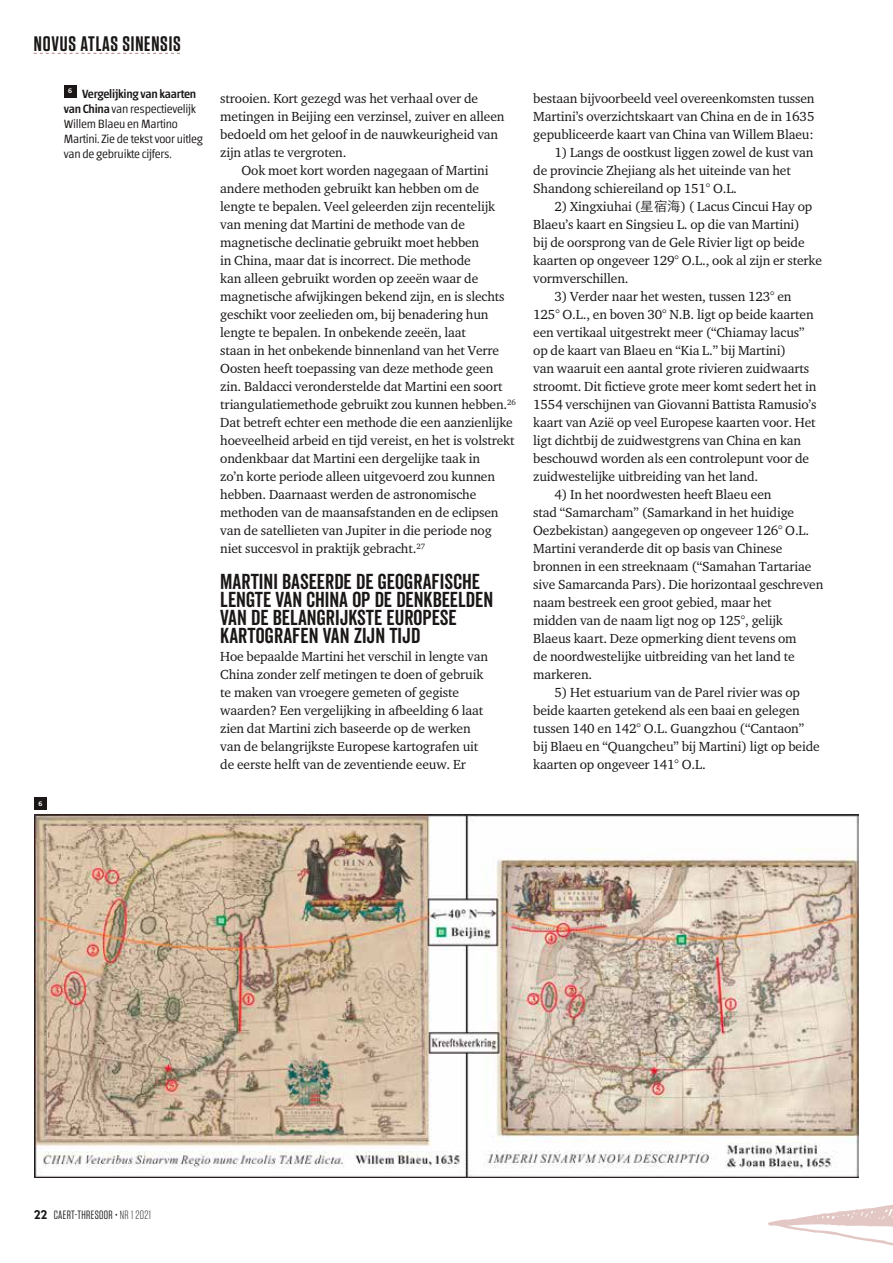
<style>
.page{position:relative;width:893px;height:1263px;background:#fff}
.page>*{position:absolute;margin:0;border:0;box-sizing:border-box;transform-origin:0 0}
.t1{font:21px/18px "Veneer Clean";color:#1a1716}
.t2{font:600 21px "Tungsten";letter-spacing:.04em;color:#1a1716}
.t3{font:13.5px/18px "Charter HFD";letter-spacing:-.01em;color:#1a1716}
.t4{font:300 12px/15px "Chaco";letter-spacing:-.02em;color:#1a1716}
.t5{font:12px "Tungsten";letter-spacing:.03em;color:#1a1716}
.t6{font:500 7.5px "Chaco";color:#fff}
.s1{font-weight:500}
.s2{font-family:"ST Heiti TC";font-weight:300}
.s3{font-family:"Radikal";font-weight:700}
.s4{font-weight:300}
</style>
<div class="page">
<svg style="left:768px;top:1204px;width:125px;height:42px"></svg>
<svg style="left:34px;top:53px;width:146px;height:1px"></svg>
<img style="left:34px;top:814px;width:825px;height:364px">
<div style="left:64px;top:85px;width:13px;height:13px;background:#1a1716"></div>
<div style="left:34px;top:797px;width:13px;height:13px;background:#1a1716"></div>
<h1 class="t2" style="left:34px;top:32px;width:148px">NOVUS ATLAS SINENSIS</h1>
<p class="t4" style="left:64px;top:87px;width:141px;text-indent:4px"><sup>6</sup> <span class="s1">Vergelijking van kaarten van China</span> van respectievelijk<br>Willem Blaeu en Martino<br>Martini. Zie de tekst voor uitleg van de gebruikte cijfers.</p>
<p class="t6" style="left:38px;top:800px;width:5px">6</p>
<p class="t3" style="left:220px;top:89px;width:286px">strooien. Kort gezegd was het verhaal over de metingen in Beijing een verzinsel, zuiver en alleen bedoeld om het geloof in de nauwkeurigheid van zijn atlas te vergroten.</p>
<p class="t3" style="left:220px;top:161px;width:297px;text-indent:21px">Ook moet kort worden nagegaan of Martini andere methoden gebruikt kan hebben om de lengte te bepalen. Veel geleerden zijn recentelijk van mening dat Martini de methode van de magnetische declinatie gebruikt moet hebben<br>in China, maar dat is incorrect. Die methode<br>kan alleen gebruikt worden op zeeën waar de magnetische afwijkingen bekend zijn, en is slechts geschikt voor zeelieden om, bij benadering hun lengte te bepalen. In onbekende zeeën, laat<br>staan in het onbekende binnenland van het Verre Oosten heeft toepassing van deze methode geen zin. Baldacci veronderstelde dat Martini een soort triangulatiemethode gebruikt zou kunnen hebben.<sup>26<br></sup>Dat betreft echter een methode die een aanzienlijke hoeveelheid arbeid en tijd vereist, en het is volstrekt ondenkbaar dat Martini een dergelijke taak in<br>zo’n korte periode alleen uitgevoerd zou kunnen hebben. Daarnaast werden de astronomische methoden van de maansafstanden en de eclipsen van de satellieten van Jupiter in die periode nog niet succesvol in praktijk gebracht.<sup>27</sup></p>
<h1 class="t1" style="left:220px;top:572px;width:274px">MARTINI BASEERDE DE GEOGRAFISCHE<br>LENGTE VAN CHINA OP DE DENKBEELDEN<br>VAN DE BELANGRIJKSTE EUROPESE<br>KARTOGRAFEN VAN ZIJN TIJD</h1>
<p class="t3" style="left:220px;top:647px;width:269px">Hoe bepaalde Martini het verschil in lengte van China zonder zelf metingen te doen of gebruik te maken van vroegere gemeten of gegiste waarden? Een vergelijking in afbeelding 6 laat zien dat Martini zich baseerde op de werken van de belangrijkste Europese kartografen uit de eerste helft van de zeventiende eeuw. Er</p>
<p class="t3" style="left:533px;top:89px;width:283px;text-align:justify">bestaan bijvoorbeeld veel overeenkomsten tussen Martini’s overzichtskaart van China en de in 1635 gepubliceerde kaart van China van Willem Blaeu:</p>
<p class="t3" style="left:533px;top:143px;width:282px;text-indent:21px">1) Langs de oostkust liggen zowel de kust van de provincie Zhejiang als het uiteinde van het<br>Shandong schiereiland op 151° O.L.</p>
<p class="t3" style="left:533px;top:197px;width:290px;text-indent:21px">2) Xingxiuhai (<span class="s2">星宿海</span>) ( Lacus Cincui Hay op Blaeu’s kaart en Singsieu L. op die van Martini)<br>bij de oorsprong van de Gele Rivier ligt op beide kaarten op ongeveer 129° O.L., ook al zijn er sterke vormverschillen.</p>
<p class="t3" style="left:533px;top:287px;width:285px;text-indent:21px">3) Verder naar het westen, tussen 123° en 125° O.L., en boven 30° N.B. ligt op beide kaarten een vertikaal uitgestrekt meer (“Chiamay lacus” op de kaart van Blaeu en “Kia L.” bij Martini)<br>van waaruit een aantal grote rivieren zuidwaarts stroomt. Dit fictieve grote meer komt sedert het in 1554 verschijnen van Giovanni Battista Ramusio’s kaart van Azië op veel Europese kaarten voor. Het ligt dichtbij de zuidwestgrens van China en kan beschouwd worden als een controlepunt voor de zuidwestelijke uitbreiding van het land.</p>
<p class="t3" style="left:533px;top:485px;width:292px;text-indent:21px">4) In het noordwesten heeft Blaeu een<br>stad “Samarcham” (Samarkand in het huidige Oezbekistan) aangegeven op ongeveer 126° O.L.<br>Martini veranderde dit op basis van Chinese bronnen in een streeknaam (“Samahan Tartariae sive Samarcanda Pars). Die horizontaal geschreven naam bestreek een groot gebied, maar het<br>midden van de naam ligt nog op 125°, gelijk Blaeus kaart. Deze opmerking dient tevens om<br>de noordwestelijke uitbreiding van het land te markeren.</p>
<p class="t3" style="left:533px;top:683px;width:288px;text-indent:21px">5) Het estuarium van de Parel rivier was op beide kaarten getekend als een baai en gelegen tussen 140 en 142° O.L. Guangzhou (“Cantaon” bij Blaeu en “Quangcheu” bij Martini) ligt op beide kaarten op ongeveer 141° O.L.</p>
<p class="t5" style="left:34px;top:1209px;width:118px"><span class="s3">22</span> CAERT-THRESOOR • <span class="s4">NR 1 2021</span></p>
</div>
